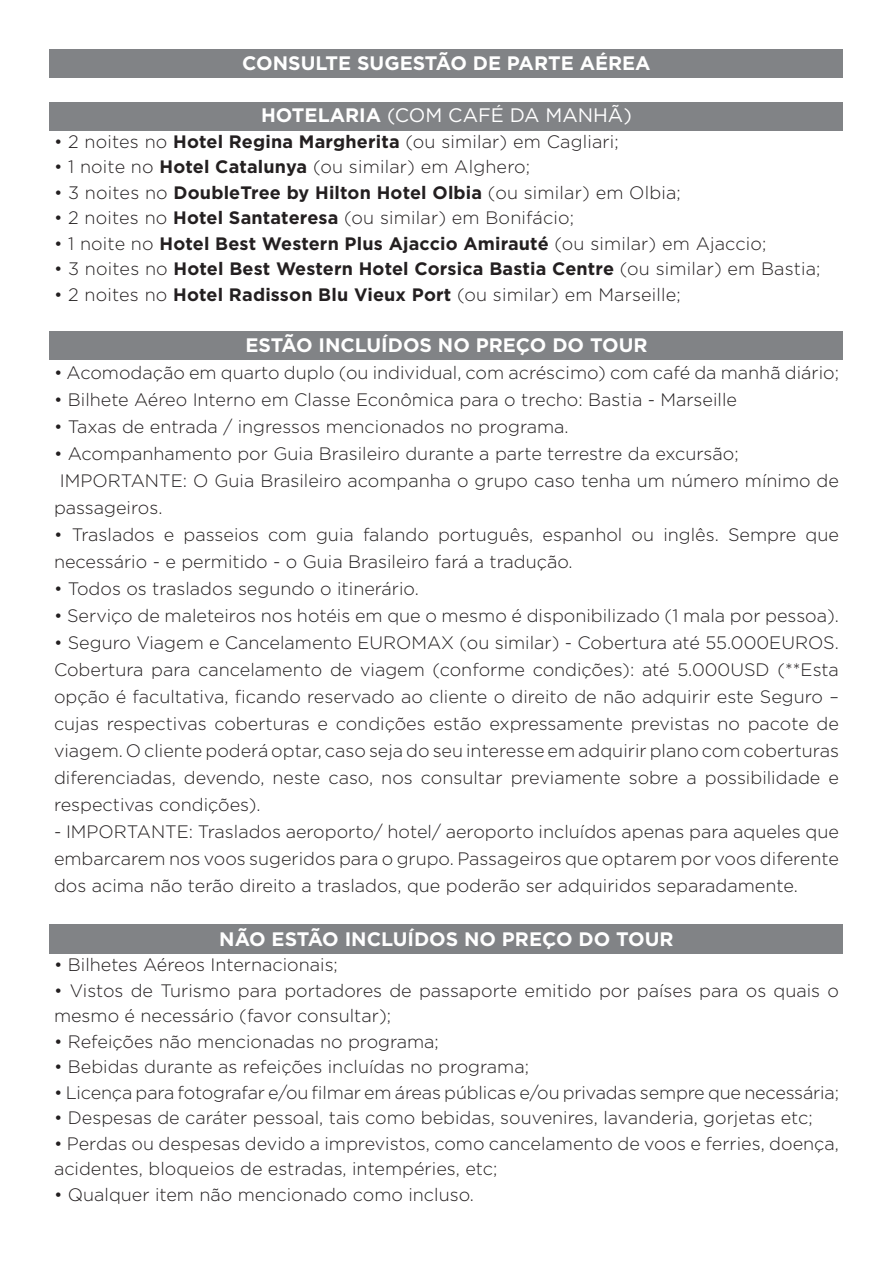
<style>
.page{position:relative;width:893px;height:1263px;background:#fff}
.page>*{position:absolute;margin:0;border:0;box-sizing:border-box;transform-origin:0 0}
.t1{font:700 19.5px "Gotham";color:#fff}
.t2{font:19.5px "Gotham";color:#fff}
.t3{font:300 18px/27px "Gotham";color:#231f20}
.t4{font:700 18px "Gotham";letter-spacing:.01em;color:#231f20}
.s1{font-weight:700}
.s2{font-weight:300}
</style>
<div class="page">
<div style="left:50px;top:50px;width:793px;height:28px;background:#818386"></div>
<div style="left:50px;top:102px;width:793px;height:28px;background:#818386"></div>
<div style="left:50px;top:332px;width:793px;height:28px;background:#818386"></div>
<div style="left:50px;top:925px;width:793px;height:29px;background:#818386"></div>
<p class="t1" style="left:242px;top:50px;width:410px">CONSULTE SUGESTÃO DE PARTE AÉREA</p>
<p class="t2" style="left:261px;top:103px;width:372px"><span class="s1">HOTELARIA</span> (COM CAFÉ DA MANHÃ)</p>
<p class="t3" style="left:54px;top:127px;width:566px">• 2 noites no <span class="s1">Hotel Regina Margherita</span> (ou similar) em Cagliari;</p>
<p class="t3" style="left:54px;top:153px;width:478px">• 1 noite no <span class="s1">Hotel Catalunya</span> (ou similar) em Alghero;</p>
<p class="t3" style="left:54px;top:178px;width:628px">• 3 noites no <span class="s1">DoubleTree by Hilton Hotel Olbia</span> (ou similar) em Olbia;</p>
<p class="t3" style="left:54px;top:204px;width:522px">• 2 noites no <span class="s1">Hotel Santateresa</span> (ou similar) em Bonifácio;</p>
<p class="t4" style="left:54px;top:231px;width:714px"><span class="s2">• 1 noite no</span> Hotel Best Western Plus Ajaccio Amirauté <span class="s2">(ou similar) em Ajaccio;</span></p>
<p class="t4" style="left:54px;top:257px;width:768px"><span class="s2">• 3 noites no</span> Hotel Best Western Hotel Corsica Bastia Centre <span class="s2">(ou similar) em Bastia;</span></p>
<p class="t3" style="left:54px;top:280px;width:628px">• 2 noites no <span class="s1">Hotel Radisson Blu Vieux Port</span> (ou similar) em Marseille;</p>
<p class="t1" style="left:245px;top:332px;width:404px">ESTÃO INCLUÍDOS NO PREÇO DO TOUR</p>
<p class="t3" style="left:54px;top:358px;width:786px">• Acomodação em quarto duplo (ou individual, com acréscimo) com café da manhã diário;</p>
<p class="t3" style="left:54px;top:385px;width:685px">• Bilhete Aéreo Interno em Classe Econômica para o trecho: Bastia - Marseille</p>
<p class="t3" style="left:54px;top:412px;width:516px">• Taxas de entrada / ingressos mencionados no programa.</p>
<p class="t3" style="left:54px;top:439px;width:686px">• Acompanhamento por Guia Brasileiro durante a parte terrestre da excursão;</p>
<p class="t3" style="left:60px;top:466px;width:781px">IMPORTANTE: O Guia Brasileiro acompanha o grupo caso tenha um número mínimo de</p>
<p class="t3" style="left:54px;top:493px;width:110px">passageiros.</p>
<p class="t3" style="left:54px;top:520px;width:786px">• Traslados e passeios com guia falando português, espanhol ou inglês. Sempre que necessário - e permitido - o Guia Brasileiro fará a tradução.</p>
<p class="t3" style="left:54px;top:574px;width:366px">• Todos os traslados segundo o itinerário.</p>
<p class="t3" style="left:54px;top:601px;width:786px">• Serviço de maleteiros nos hotéis em que o mesmo é disponibilizado (1 mala por pessoa).</p>
<p class="t3" style="left:54px;top:628px;width:786px;text-align:justify">• Seguro Viagem e Cancelamento EUROMAX (ou similar) - Cobertura até 55.000EUROS.<br>Cobertura para cancelamento de viagem (conforme condições): até 5.000USD (**Esta opção é facultativa, ficando reservado ao cliente o direito de não adquirir este Seguro – cujas respectivas coberturas e condições estão expressamente previstas no pacote de viagem. O cliente poderá optar, caso seja do seu interesse em adquirir plano com coberturas diferenciadas, devendo, neste caso, nos consultar previamente sobre a possibilidade e respectivas condições).</p>
<p class="t3" style="left:54px;top:817px;width:786px;text-align:justify">- IMPORTANTE: Traslados aeroporto/ hotel/ aeroporto incluídos apenas para aqueles que embarcarem nos voos sugeridos para o grupo. Passageiros que optarem por voos diferente dos acima não terão direito a traslados, que poderão ser adquiridos separadamente.</p>
<p class="t1" style="left:219px;top:926px;width:456px">NÃO ESTÃO INCLUÍDOS NO PREÇO DO TOUR</p>
<p class="t3" style="left:54px;top:951px;width:285px">• Bilhetes Aéreos Internacionais;</p>
<p class="t3" style="left:54px;top:977px;width:786px;line-height:25.5px">• Vistos de Turismo para portadores de passaporte emitido por países para os quais o mesmo é necessário (favor consultar);</p>
<p class="t3" style="left:54px;top:1027px;width:386px">• Refeições não mencionadas no programa;</p>
<p class="t3" style="left:54px;top:1053px;width:476px">• Bebidas durante as refeições incluídas no programa;</p>
<p class="t3" style="left:54px;top:1078px;width:786px">• Licença para fotografar e/ou filmar em áreas públicas e/ou privadas sempre que necessária;</p>
<p class="t3" style="left:54px;top:1104px;width:760px">• Despesas de caráter pessoal, tais como bebidas, souvenires, lavanderia, gorjetas etc;</p>
<p class="t3" style="left:54px;top:1130px;width:786px;line-height:25.5px">• Perdas ou despesas devido a imprevistos, como cancelamento de voos e ferries, doença, acidentes, bloqueios de estradas, intempéries, etc;</p>
<p class="t3" style="left:54px;top:1180px;width:421px">• Qualquer item não mencionado como incluso.</p>
</div>
